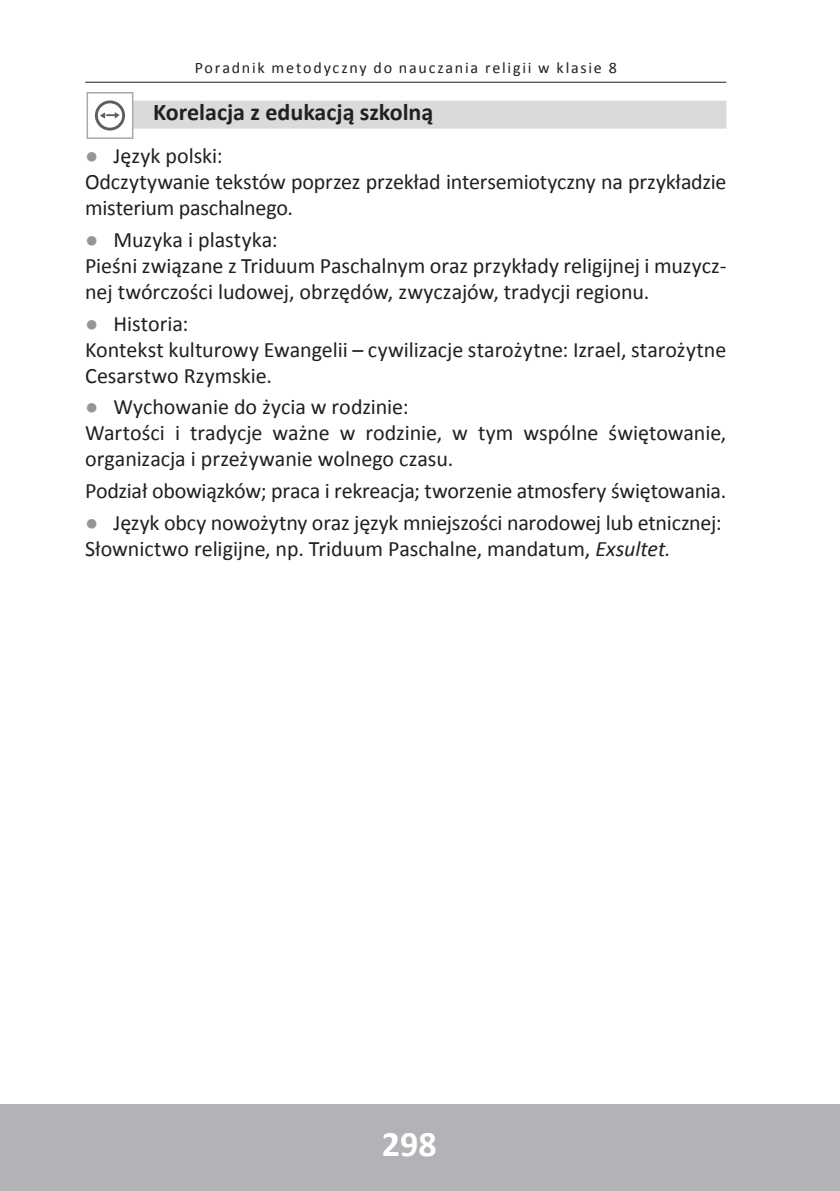
<style>
.page{position:relative;width:840px;height:1191px;background:#fff}
.page>*{position:absolute;margin:0;border:0;box-sizing:border-box;transform-origin:0 0}
.t1{font:700 36px "Calibri";color:#fff}
.t2{font:700 24px "Calibri";color:#231f20}
.t3{font:22px/26px "Calibri";letter-spacing:-.005em;color:#231f20}
.t4{font:16px "Calibri";letter-spacing:.11em;color:#231f20}
.s1{font-family:"Arial";color:#939598}
.s2{font-style:italic}
</style>
<div class="page">
<div style="left:0;top:1104px;width:839px;height:87px;background:#b2b3b7"></div>
<hr style="left:85px;top:82px;width:641px;height:1px;background:#231f20">
<div style="left:130px;top:101px;width:596px;height:28px;background:#d9dadc"></div>
<svg style="left:95px;top:100px;width:30px;height:31px"></svg>
<div style="left:86px;top:92px;width:47px;height:47px;border:2px solid #a8a9ad"></div>
<p class="t4" style="left:194px;top:58px;width:423px">Poradnik metodyczny do nauczania religii w klasie 8</p>
<p class="t2" style="left:153px;top:97px;width:281px">Korelacja z edukacją szkolną</p>
<p class="t3" style="left:85px;top:143px;width:642px"><span class="s1">●</span> Język polski:<br>Odczytywanie tekstów poprzez przekład intersemiotyczny na przykładzie misterium paschalnego.</p>
<p class="t3" style="left:85px;top:226px;width:642px"><span class="s1">●</span> Muzyka i plastyka:<br>Pieśni związane z Triduum Paschalnym oraz przykłady religijnej i muzycz&shy;nej twórczości ludowej, obrzędów, zwyczajów, tradycji regionu.</p>
<p class="t3" style="left:85px;top:310px;width:642px"><span class="s1">●</span> Historia:<br>Kontekst kulturowy Ewangelii – cywilizacje starożytne: Izrael, starożytne<br>Cesarstwo Rzymskie.</p>
<p class="t3" style="left:85px;top:394px;width:642px"><span class="s1">●</span> Wychowanie do życia w rodzinie:<br>Wartości i tradycje ważne w rodzinie, w tym wspólne świętowanie, organizacja i przeżywanie wolnego czasu.</p>
<p class="t3" style="left:85px;top:478px;width:642px">Podział obowiązków; praca i rekreacja; tworzenie atmosfery świętowania.</p>
<p class="t3" style="left:85px;top:509px;width:637px"><span class="s1">●</span> Język obcy nowożytny oraz język mniejszości narodowej lub etnicznej:<br>Słownictwo religijne, np. Triduum Paschalne, mandatum, <span class="s2">Exsultet.</span></p>
<h1 class="t1" style="left:382px;top:1120px;width:56px">298</h1>
</div>
